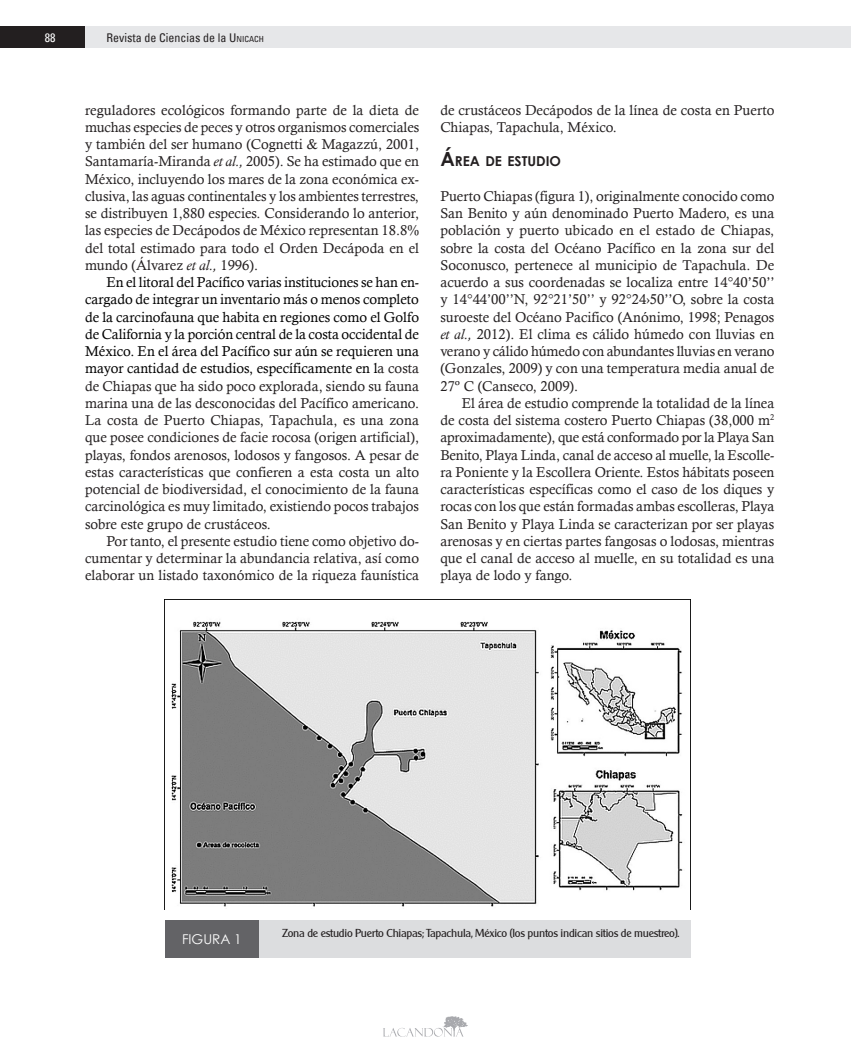
<style>
.page{position:relative;width:851px;height:1063px;background:#fff}
.page>*{position:absolute;margin:0;border:0;box-sizing:border-box;transform-origin:0 0}
.t1{font:14.25px/17.2px "Calisto";color:#231f20;text-align:justify}
.t2{font:700 13.65px "Century Gothic";color:#231f20}
.t3{font:13.5px "Century Gothic";color:#fff}
.t4{font:condensed 12px "Univers";color:#231f20}
.t5{font:condensed 12px "Univers";color:#fff}
.t6{font:11.25px "Clarity Gothic SF";letter-spacing:-.02em;color:#231f20}
.s1{font-style:inherit}
.s2{font-size:8.4px}
.s3{font-style:italic}
.s4{color:#000}
.s5{font-size:19.5px}
</style>
<div class="page">
<div style="left:0;top:27px;width:850px;height:21px;background:#e6e7e9"></div>
<div style="left:0;top:27px;width:85px;height:21px;background:#231f20"></div>
<svg style="left:383px;top:1016px;width:85px;height:21px"></svg>
<img style="left:164px;top:600px;width:519px;height:310px">
<div style="left:165px;top:921px;width:525px;height:37px;background:#dcdddf"></div>
<div style="left:165px;top:921px;width:94px;height:37px;background:#636366"></div>
<p class="t5" style="left:45px;top:30px;width:12px">88</p>
<p class="t4" style="left:106px;top:30px;width:159px">Revista de Ciencias de la <span class="s1">U</span><span class="s2">NICACH</span></p>
<p class="t1" style="left:85px;top:101px;width:335px">reguladores ecológicos formando parte de la dieta de muchas especies de peces y otros organismos comerciales y también del ser humano (Cognetti &amp; Magazzú, 2001, Santamaría-Miranda <span class="s3">et al.,</span> 2005). Se ha estimado que en México, incluyendo los mares de la zona económica ex&shy;clusiva, las aguas continentales y los ambientes terrestres, se distribuyen 1,880 especies. Considerando lo anterior, las especies de Decápodos de México representan 18.8% del total estimado para todo el Orden Decápoda en el mundo (Álvarez <span class="s3">et al.,</span> 1996).</p>
<p class="t1" style="left:85px;top:274px;width:335px;text-indent:21px"><span class="s4">En el litoral del Pacífico varias instituciones se han en&shy;cargado de integrar un inventario más o menos completo de la carcinofauna que habita en regiones como el Golfo de California y la porción central de la costa occidental de México. En el área del Pacífico sur aún se requieren una mayor cantidad de estudios, específicamente en l</span>a costa de Chiapas que ha sido poco explorada, siendo su fauna marina una de las desconocidas del Pacífico americano.<br>La costa de Puerto Chiapas, Tapachula, es una zona que posee condiciones de facie rocosa (origen artificial), playas, fondos arenosos, lodosos y fangosos. A pesar de estas características que confieren a esta costa un alto potencial de biodiversidad, el conocimiento de la fauna carcinológica es muy limitado, existiendo pocos trabajos sobre este grupo de crustáceos.</p>
<p class="t1" style="left:85px;top:532px;width:335px;text-indent:21px">Por tanto, el presente estudio tiene como objetivo do&shy;cumentar y determinar la abundancia relativa, así como elaborar un listado taxonómico de la riqueza faunística</p>
<p class="t1" style="left:440px;top:101px;width:335px">de crustáceos Decápodos de la línea de costa en Puerto<br>Chiapas, Tapachula, México.</p>
<p class="t2" style="left:440px;top:153px;width:122px"><span class="s5">Á</span>REA DE ESTUDIO</p>
<p class="t1" style="left:440px;top:187px;width:335px">Puerto Chiapas (figura 1), originalmente conocido como San Benito y aún denominado Puerto Madero, es una población y puerto ubicado en el estado de Chiapas, sobre la costa del Océano Pacífico en la zona sur del Soconusco, pertenece al municipio de Tapachula. De acuerdo a sus coordenadas se localiza entre 14°40’50’’ y 14°44’00’’N, 92°21’50’’ y 92°24›50’’O, sobre la costa suroeste del Océano Pacifico (Anónimo, 1998; Penagos <span class="s3">et al.,</span> 2012). El clima es cálido húmedo con lluvias en verano y cálido húmedo con abundantes lluvias en verano (Gonzales, 2009) y con una temperatura media anual de 27º C (Canseco, 2009).</p>
<p class="t1" style="left:440px;top:394px;width:335px;text-indent:21px">El área de estudio comprende la totalidad de la línea de costa del sistema costero Puerto Chiapas (38,000 m<sup>2 </sup>aproximadamente), que está conformado por la Playa San Benito, Playa Linda, canal de acceso al muelle, la Escolle&shy;ra Poniente y la Escollera Oriente. Estos hábitats poseen características específicas como el caso de los diques y rocas con los que están formadas ambas escolleras, Playa San Benito y Playa Linda se caracterizan por ser playas arenosas y en ciertas partes fangosas o lodosas, mientras que el canal de acceso al muelle, en su totalidad es una playa de lodo y fango.</p>
<p class="t3" style="left:182px;top:931px;width:61px">FIGURA 1</p>
<p class="t6" style="left:282px;top:927px;width:399px">Zona de estudio Puerto Chiapas; Tapachula, México (los puntos indican sitios de muestreo).</p>
</div>
